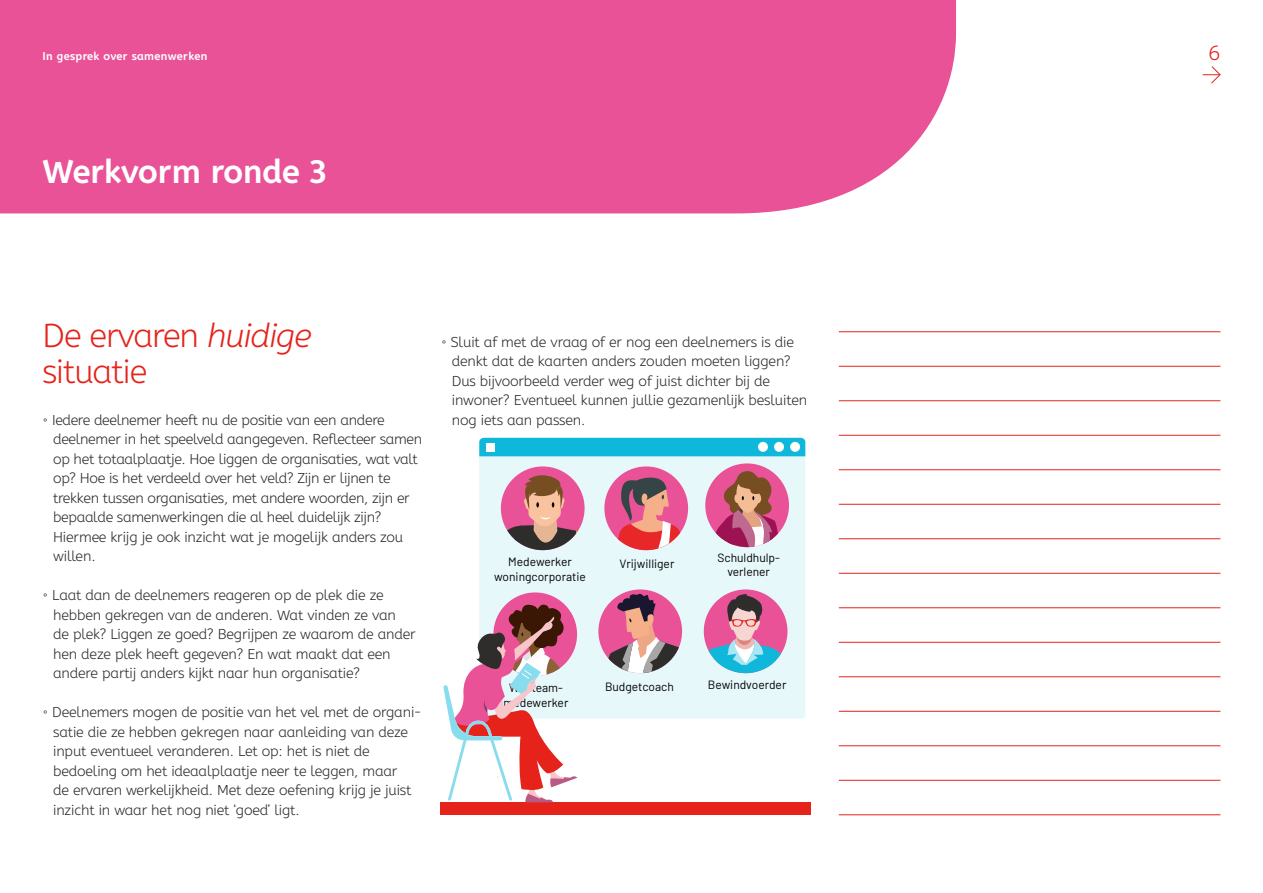
<style>
.page{position:relative;width:1263px;height:893px;background:#fff}
.page>*{position:absolute;margin:0;border:0;box-sizing:border-box;transform-origin:0 0}
.subkop_light{font:300 33px/36px "A Be Zeh EDU";letter-spacing:-.03em;color:#e5231b}
.subkop_bold{font:700 33px "A Be Zeh EDU";color:#fff}
.t1{font:300 21px "A Be Zeh EDU";color:#e5231b}
.opsomming{font:300 14.25px/19.5px "A Be Zeh EDU";letter-spacing:-.01em;color:#282827}
.t2{font:12px/14.4px "Barlow";color:#000;text-align:center}
.t3{font:700 11.25px "A Be Zeh EDU";letter-spacing:.03em;color:#fff}
.s1{font-style:italic}
</style>
<div class="page">
<div style="left:0;top:0;width:956px;height:213px;background:#ea5297"></div>
<svg style="left:1202px;top:66px;width:19px;height:18px"></svg>
<div style="left:479px;top:456px;width:326px;height:263px;background:#e7f8fb"></div>
<div style="left:493px;top:592px;width:84px;height:84px;background:#ea5297;border-radius:50%"></div>
<div style="left:479px;top:438px;width:326px;height:18px;background:#0fb8db"></div>
<div style="left:790px;top:442px;width:10px;height:10px;background:#fff;border-radius:50%"></div>
<div style="left:774px;top:442px;width:10px;height:10px;background:#fff;border-radius:50%"></div>
<div style="left:758px;top:442px;width:10px;height:10px;background:#fff;border-radius:50%"></div>
<div style="left:486px;top:444px;width:8px;height:8px;background:#fff"></div>
<div style="left:440px;top:803px;width:370px;height:11px;background:#e5231b"></div>
<div style="left:501px;top:466px;width:84px;height:84px;background:#ea5297;border-radius:50%"></div>
<svg style="left:501px;top:475px;width:84px;height:76px"></svg>
<div style="left:604px;top:466px;width:84px;height:84px;background:#ea5297;border-radius:50%"></div>
<svg style="left:615px;top:476px;width:73px;height:74px"></svg>
<svg style="left:598px;top:592px;width:84px;height:81px;background:#c6869e"></svg>
<div style="left:705px;top:463px;width:84px;height:84px;background:#ea5297;border-radius:50%"></div>
<svg style="left:705px;top:469px;width:78px;height:78px"></svg>
<svg style="left:704px;top:593px;width:83px;height:80px;background:#b795b6"></svg>
<svg style="left:443px;top:604px;width:134px;height:198px"></svg>
<hr style="left:839px;top:331px;width:381px;height:1px;background:#e5231b">
<hr style="left:839px;top:366px;width:381px;height:1px;background:#e5231b">
<hr style="left:839px;top:400px;width:381px;height:1px;background:#e5231b">
<hr style="left:839px;top:435px;width:381px;height:1px;background:#e5231b">
<hr style="left:839px;top:469px;width:381px;height:1px;background:#e5231b">
<hr style="left:839px;top:504px;width:381px;height:1px;background:#e5231b">
<hr style="left:839px;top:538px;width:381px;height:1px;background:#e5231b">
<hr style="left:839px;top:573px;width:381px;height:1px;background:#e5231b">
<hr style="left:839px;top:607px;width:381px;height:1px;background:#e5231b">
<hr style="left:839px;top:642px;width:381px;height:1px;background:#e5231b">
<hr style="left:839px;top:676px;width:381px;height:1px;background:#e5231b">
<hr style="left:839px;top:711px;width:381px;height:1px;background:#e5231b">
<hr style="left:839px;top:745px;width:381px;height:1px;background:#e5231b">
<hr style="left:839px;top:780px;width:381px;height:1px;background:#e5231b">
<hr style="left:839px;top:814px;width:381px;height:1px;background:#e5231b">
<p class="t3" style="left:43px;top:48px;width:166px">In gesprek over samenwerken</p>
<h2 class="t1" style="left:1208px;top:40px;width:13px">6</h2>
<p class="subkop_bold" style="left:43px;top:150px;width:286px">Werkvorm ronde 3</p>
<p class="subkop_light" style="left:43px;top:317px;width:271px">De ervaren <span class="s1">huidige </span>situatie</p>
<p class="opsomming" style="left:53px;top:410px;width:371px;text-indent:-11px">• Iedere deelnemer heeft nu de positie van een andere deelnemer in het speelveld aangegeven. Reflecteer samen op het totaalplaatje. Hoe liggen de organisaties, wat valt op? Hoe is het verdeeld over het veld? Zijn er lijnen te trekken tussen organisaties, met andere woorden, zijn er bepaalde samenwerkingen die al heel duidelijk zijn?<br>Hiermee krijg je ook inzicht wat je mogelijk anders zou willen.</p>
<p class="opsomming" style="left:53px;top:585px;width:364px;text-indent:-11px">• Laat dan de deelnemers reageren op de plek die ze hebben gekregen van de anderen. Wat vinden ze van<br>de plek? Liggen ze goed? Begrijpen ze waarom de ander hen deze plek heeft gegeven? En wat maakt dat een andere partij anders kijkt naar hun organisatie?</p>
<p class="opsomming" style="left:53px;top:702px;width:370px;text-indent:-11px">• Deelnemers mogen de positie van het vel met de organi&shy;satie die ze hebben gekregen naar aanleiding van deze input eventueel veranderen. Let op: het is niet de bedoeling om het ideaalplaatje neer te leggen, maar<br>de ervaren werkelijkheid. Met deze oefening krijg je juist inzicht in waar het nog niet ‘goed’ ligt.</p>
<p class="opsomming" style="left:452px;top:332px;width:357px;text-indent:-11px">• Sluit af met de vraag of er nog een deelnemers is die denkt dat de kaarten anders zouden moeten liggen?<br>Dus bijvoorbeeld verder weg of juist dichter bij de inwoner? Eventueel kunnen jullie gezamenlijk besluiten nog iets aan passen.</p>
<p class="t2" style="left:494px;top:554px;width:93px">Medewerker woningcorporatie</p>
<p class="t2" style="left:620px;top:555px;width:56px">Vrijwilliger</p>
<p class="t2" style="left:717px;top:549px;width:64px">Schuldhulp&shy;verlener</p>
<p class="t2" style="left:504px;top:680px;width:66px">Wijkteam&shy;medewerker</p>
<p class="t2" style="left:605px;top:678px;width:70px">Budgetcoach</p>
<p class="t2" style="left:708px;top:676px;width:80px">Bewindvoerder</p>
</div>
